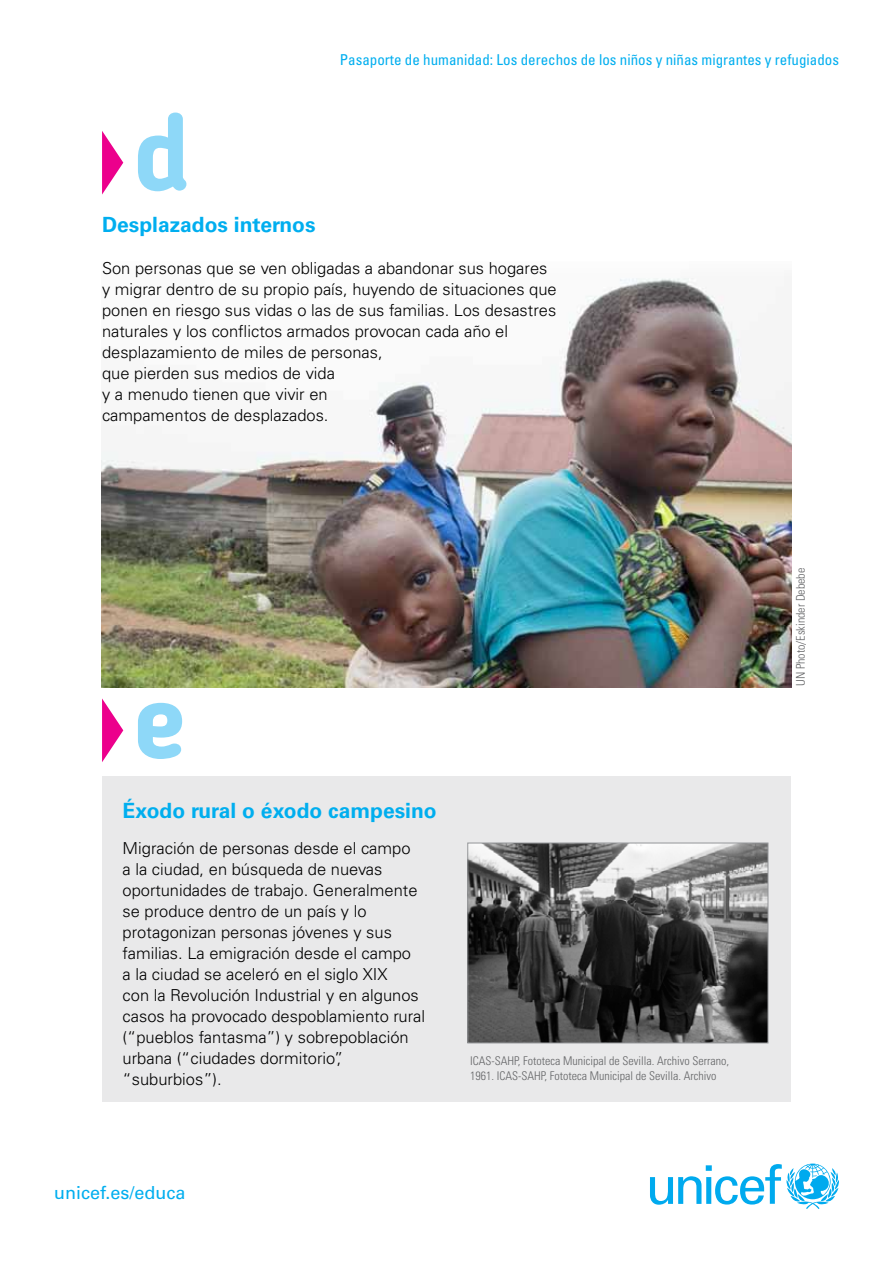
<style>
.page{position:relative;width:893px;height:1263px;background:#fff}
.page>*{position:absolute;margin:0;border:0;box-sizing:border-box;transform-origin:0 0}
.t1{font:700 108px "Blogger Sans";color:#8ed8f8}
.t2{font:700 21px "Univers LT Std";color:#00aeef}
.t3{font:18px "Univers LT Std";color:#00aeef}
.t4{font:300 16.5px/21px "Univers LT Std";color:#000}
.t5{font:condensed 15px "Univers LT Std";color:#00aeef}
.t6{font:300 condensed 12px/14.4px "Univers LT Std";color:#636466}
</style>
<div class="page">
<div style="left:103px;top:776px;width:688px;height:325px;background:#e9e9ea"></div>
<img style="left:469px;top:845px;width:297px;height:196px">
<div style="left:467px;top:843px;width:301px;height:200px;border:1px solid #939598"></div>
<img style="left:102px;top:278px;width:690px;height:409px">
<svg style="left:650px;top:1163px;width:189px;height:46px"></svg>
<svg style="left:102px;top:131px;width:21px;height:64px"></svg>
<svg style="left:102px;top:698px;width:21px;height:64px"></svg>
<h1 class="t1" style="left:133px;top:88px;width:60px">d</h1>
<p class="t5" style="left:340px;top:50px;width:501px">Pasaporte de humanidad: Los derechos de los niños y niñas migrantes y refugiados</p>
<p class="t2" style="left:102px;top:212px;width:215px">Desplazados internos</p>
<p class="t4" style="left:102px;top:257px;width:456px">Son personas que se ven obligadas a abandonar sus hogares y migrar dentro de su propio país, huyendo de situaciones que ponen en riesgo sus vidas o las de sus familias. Los desastres naturales y los conflictos armados provocan cada año el desplazamiento de miles de personas,<br>que pierden sus medios de vida<br>y a menudo tienen que vivir en<br>campamentos de desplazados.</p>
<h1 class="t1" style="left:133px;top:655px;width:54px">e</h1>
<p class="t2" style="left:123px;top:798px;width:316px">Éxodo rural o éxodo campesino</p>
<p class="t4" style="left:123px;top:838px;width:304px">Migración de personas desde el campo<br>a la ciudad, en búsqueda de nuevas oportunidades de trabajo. Generalmente se produce dentro de un país y lo protagonizan personas jóvenes y sus familias. La emigración desde el campo<br>a la ciudad se aceleró en el siglo XIX<br>con la Revolución Industrial y en algunos casos ha provocado despoblamiento rural (“pueblos fantasma”) y sobrepoblación urbana (“ciudades dormitorio”, “suburbios”).</p>
<p class="t6" style="left:470px;top:1054px;width:261px">ICAS-SAHP, Fototeca Municipal de Sevilla. Archivo Serrano,<br>1961. ICAS-SAHP, Fototeca Municipal de Sevilla. Archivo</p>
<p class="t3" style="left:54px;top:1182px;width:133px">unicef.es/educa</p>
<p class="t6" style="left:793px;top:686px;width:119px;rotate:-90deg">UN Photo/Eskinder Debebe</p>
</div>
